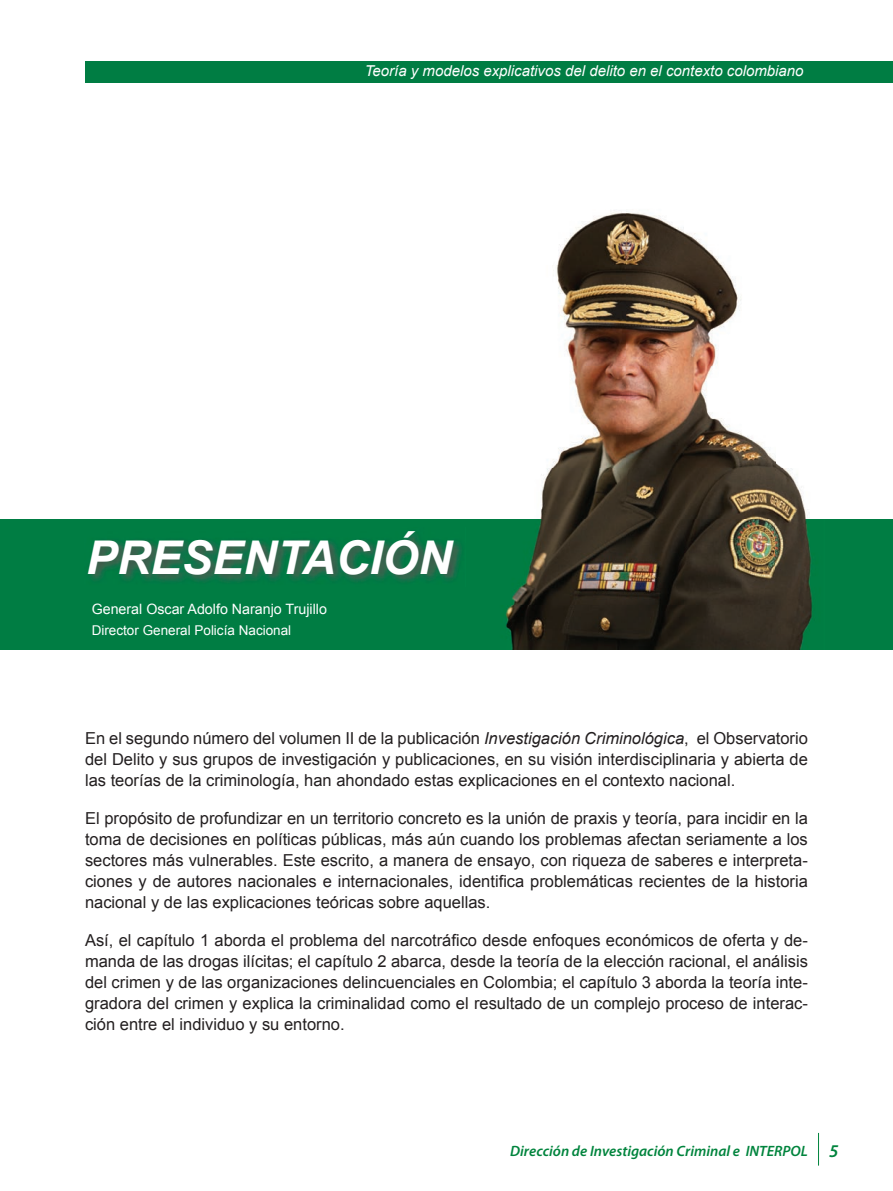
<style>
.page{position:relative;width:893px;height:1191px;background:#fff}
.page>*{position:absolute;margin:0;border:0;box-sizing:border-box;transform-origin:0 0}
.t1{font:italic 700 46.5px "Arial";color:#fff}
.t2{font:16.5px/21px "Arial";color:#231f20;text-align:justify}
.t3{font:italic 15px "Arial";color:#fff}
.t4{font:italic 600 15px "Myriad Pro";color:#00843d}
.t5{font:14.25px "Arial";color:#fff}
.t6{font:13.5px "Arial";color:#fff}
.s1{font-style:italic}
.s2{font-size:18px}
</style>
<div class="page">
<div style="left:85px;top:61px;width:808px;height:22px;background:#007d43"></div>
<hr style="left:818px;top:1133px;width:1px;height:32px;background:#00843d">
<div style="left:0;top:519px;width:893px;height:130px;background:#007d43"></div>
<img style="left:89px;top:533px;width:373px;height:49px">
<img style="left:505px;top:211px;width:307px;height:438px">
<p class="t3" style="left:365px;top:61px;width:440px">Teoría y modelos explicativos del delito en el contexto colombiano</p>
<h1 class="t1" style="left:86px;top:526px;width:368px">PRESENTACIÓN</h1>
<p class="t5" style="left:92px;top:600px;width:237px">General Oscar Adolfo Naranjo Trujillo</p>
<p class="t6" style="left:92px;top:621px;width:201px">Director General Policía Nacional</p>
<p class="t2" style="left:85px;top:727px;width:724px">En el segundo número del volumen II de la publicación <span class="s1">Investigación Criminológica</span>, el Observatorio del Delito y sus grupos de investigación y publicaciones, en su visión interdisciplinaria y abierta de las teorías de la criminología, han ahondado estas explicaciones en el contexto nacional.</p>
<p class="t2" style="left:85px;top:807px;width:724px">El propósito de profundizar en un territorio concreto es la unión de praxis y teoría, para incidir en la toma de decisiones en políticas públicas, más aún cuando los problemas afectan seriamente a los sectores más vulnerables. Este escrito, a manera de ensayo, con riqueza de saberes e interpreta&shy;ciones y de autores nacionales e internacionales, identifica problemáticas recientes de la historia nacional y de las explicaciones teóricas sobre aquellas.</p>
<p class="t2" style="left:85px;top:929px;width:724px">Así, el capítulo 1 aborda el problema del narcotráfico desde enfoques económicos de oferta y de&shy;manda de las drogas ilícitas; el capítulo 2 abarca, desde la teoría de la elección racional, el análisis del crimen y de las organizaciones delincuenciales en Colombia; el capítulo 3 aborda la teoría inte&shy;gradora del crimen y explica la criminalidad como el resultado de un complejo proceso de interac&shy;ción entre el individuo y su entorno.</p>
<p class="t4" style="left:510px;top:1141px;width:330px">Dirección de Investigación Criminal e INTERPOL <span class="s2">5</span></p>
</div>
